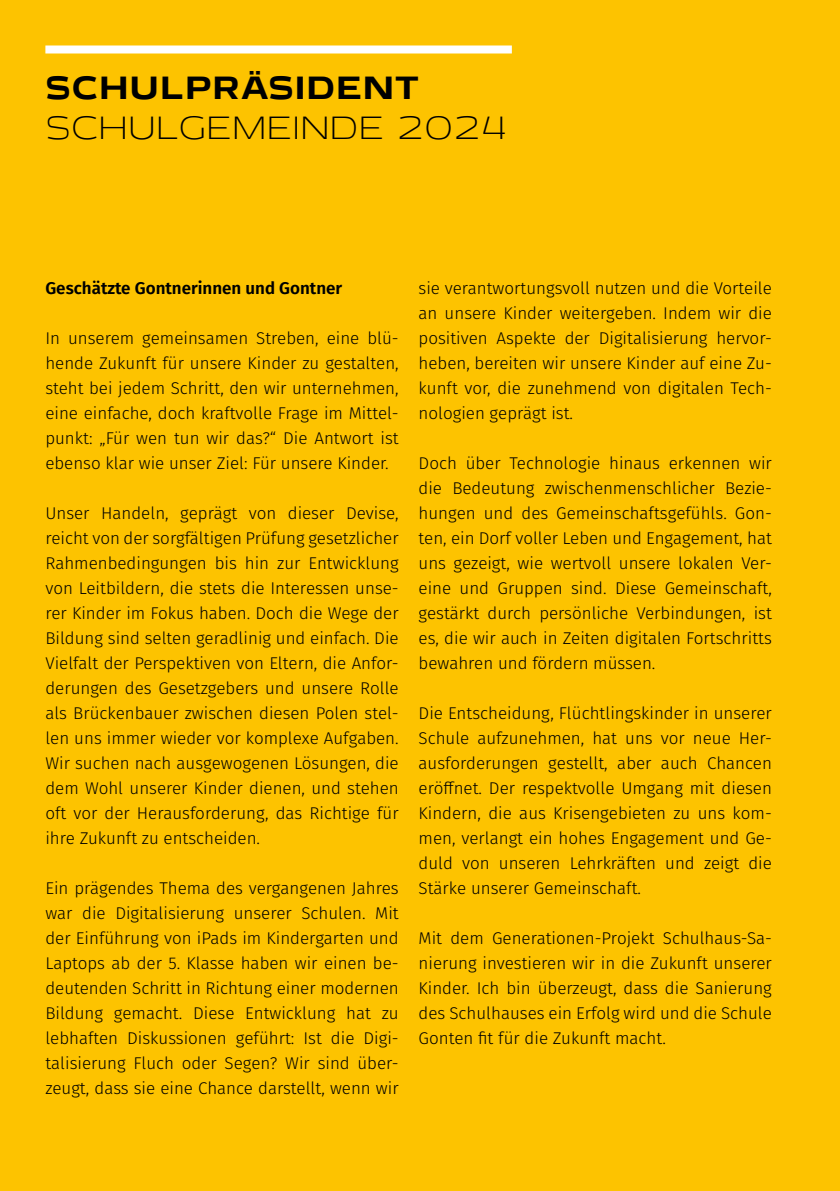
<style>
.page{position:relative;width:840px;height:1191px;background:#fff}
.page>*{position:absolute;margin:0;border:0;box-sizing:border-box;transform-origin:0 0}
.t1{font:32px "EXT Unicase 200";letter-spacing:.03em;color:#000}
.t2{font:32px "EXT Unicase 800";letter-spacing:.03em;color:#000}
.t3{font:300 17px/25px "Fira Sans";color:#000;text-align:justify}
.t4{font:600 17px "Fira Sans";color:#000}
</style>
<div class="page">
<div style="left:0;top:0;width:839px;height:1191px;background:#fdc300"></div>
<div style="left:45px;top:45px;width:466px;height:8px;background:#fff"></div>
<h1 class="t2" style="left:45px;top:68px;width:374px">SCHULPRÄSIDENT</h1>
<h1 class="t1" style="left:45px;top:108px;width:463px">SCHULGEMEINDE 2024</h1>
<p class="t4" style="left:45px;top:274px;width:298px">Geschätzte Gontnerinnen und Gontner</p>
<p class="t3" style="left:45px;top:325px;width:354px">In unserem gemeinsamen Streben, eine blü&shy;hende Zukunft für unsere Kinder zu gestalten, steht bei jedem Schritt, den wir unternehmen, eine einfache, doch kraftvolle Frage im Mittel&shy;punkt: „Für wen tun wir das?“ Die Antwort ist ebenso klar wie unser Ziel: Für unsere Kinder.</p>
<p class="t3" style="left:45px;top:500px;width:354px">Unser Handeln, geprägt von dieser Devise, reicht von der sorgfältigen Prüfung gesetzlicher Rahmenbedingungen bis hin zur Entwicklung von Leitbildern, die stets die Interessen unse&shy;rer Kinder im Fokus haben. Doch die Wege der Bildung sind selten geradlinig und einfach. Die Vielfalt der Perspektiven von Eltern, die Anfor&shy;derungen des Gesetzgebers und unsere Rolle als Brückenbauer zwischen diesen Polen stel&shy;len uns immer wieder vor komplexe Aufgaben.<br>Wir suchen nach ausgewogenen Lösungen, die dem Wohl unserer Kinder dienen, und stehen oft vor der Herausforderung, das Richtige für ihre Zukunft zu entscheiden.</p>
<p class="t3" style="left:45px;top:875px;width:354px">Ein prägendes Thema des vergangenen Jahres war die Digitalisierung unserer Schulen. Mit der Einführung von iPads im Kindergarten und Laptops ab der 5. Klasse haben wir einen be&shy;deutenden Schritt in Richtung einer modernen Bildung gemacht. Diese Entwicklung hat zu lebhaften Diskussionen geführt: Ist die Digi&shy;talisierung Fluch oder Segen? Wir sind über&shy;zeugt, dass sie eine Chance darstellt, wenn wir</p>
<p class="t3" style="left:418px;top:275px;width:354px">sie verantwortungsvoll nutzen und die Vorteile an unsere Kinder weitergeben. Indem wir die positiven Aspekte der Digitalisierung hervor&shy;heben, bereiten wir unsere Kinder auf eine Zu&shy;kunft vor, die zunehmend von digitalen Tech&shy;nologien geprägt ist.</p>
<p class="t3" style="left:418px;top:450px;width:354px">Doch über Technologie hinaus erkennen wir die Bedeutung zwischenmenschlicher Bezie&shy;hungen und des Gemeinschaftsgefühls. Gon&shy;ten, ein Dorf voller Leben und Engagement, hat uns gezeigt, wie wertvoll unsere lokalen Ver&shy;eine und Gruppen sind. Diese Gemeinschaft, gestärkt durch persönliche Verbindungen, ist es, die wir auch in Zeiten digitalen Fortschritts bewahren und fördern müssen.</p>
<p class="t3" style="left:418px;top:700px;width:354px">Die Entscheidung, Flüchtlingskinder in unserer Schule aufzunehmen, hat uns vor neue Her&shy;ausforderungen gestellt, aber auch Chancen eröffnet. Der respektvolle Umgang mit diesen Kindern, die aus Krisengebieten zu uns kom&shy;men, verlangt ein hohes Engagement und Ge&shy;duld von unseren Lehrkräften und zeigt die Stärke unserer Gemeinschaft.</p>
<p class="t3" style="left:418px;top:925px;width:354px">Mit dem Generationen-Projekt Schulhaus-Sa&shy;nierung investieren wir in die Zukunft unserer Kinder. Ich bin überzeugt, dass die Sanierung des Schulhauses ein Erfolg wird und die Schule Gonten fit für die Zukunft macht.</p>
</div>
